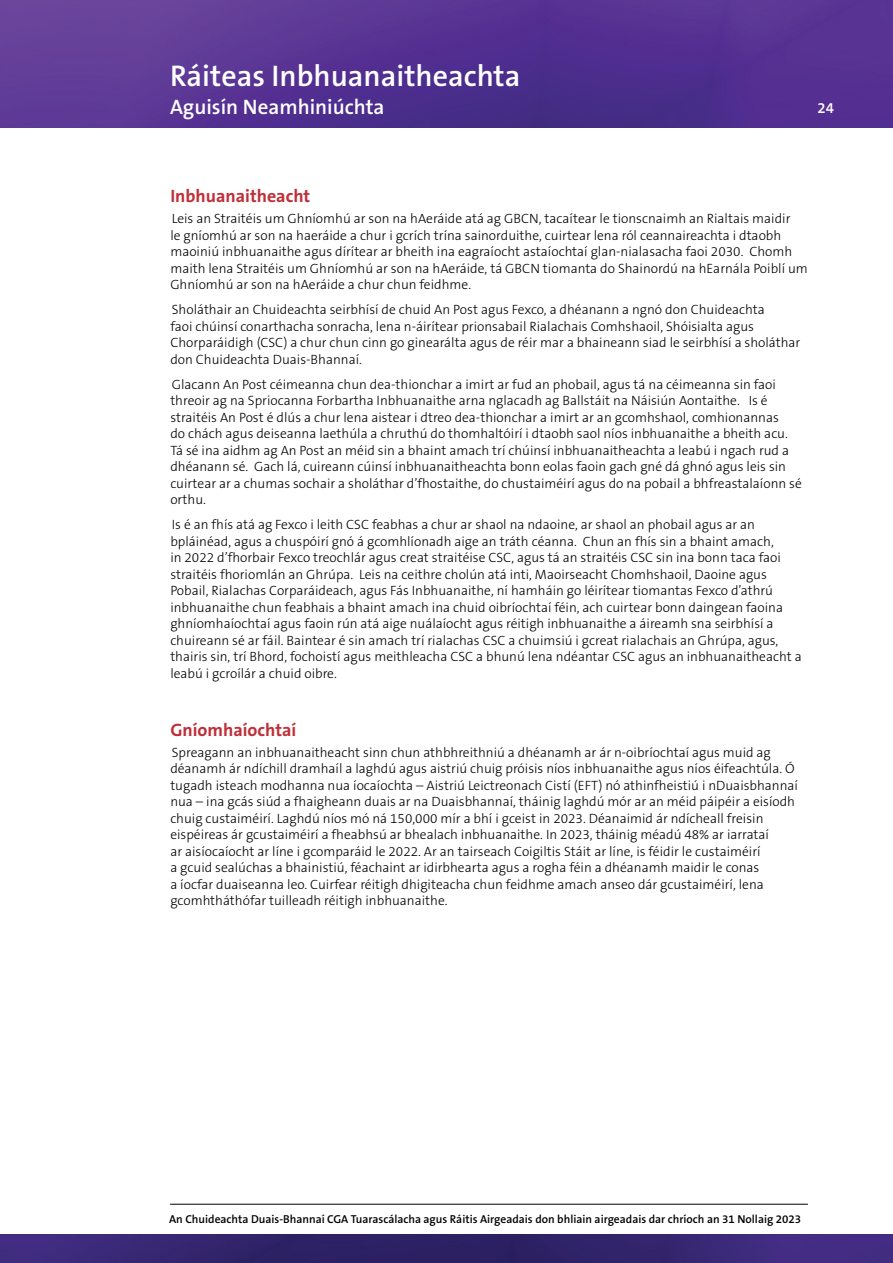
<style>
.page{position:relative;width:893px;height:1263px;background:#fff}
.page>*{position:absolute;margin:0;border:0;box-sizing:border-box;transform-origin:0 0}
.t1{font:600 30px "The Sans B6";color:#fff}
.t2{font:600 21px "The Sans B6";color:#fff}
.t3{font:700 18px "The Sans B7";color:#c02f38}
.t4{font:600 15px "The Sans B6";color:#fff}
.t5{font:300 13.5px/16.5px "The Sans B3";color:#000}
.t6{font:600 11.55px "The Sans B6";color:#000}
</style>
<div class="page">
<img style="left:0;top:1235px;width:893px;height:28px">
<img style="left:0;top:0;width:893px;height:128px">
<hr style="left:170px;top:1204px;width:638px;height:1px;background:#000">
<h1 class="t1" style="left:170px;top:60px;width:352px">Ráiteas Inbhuanaitheachta</h1>
<h2 class="t2" style="left:170px;top:96px;width:216px">Aguisín Neamhiniúchta</h2>
<p class="t4" style="left:817px;top:100px;width:18px">24</p>
<h3 class="t3" style="left:170px;top:187px;width:141px">Inbhuanaitheacht</h3>
<p class="t5" style="left:170px;top:211px;width:639px">Leis an Straitéis um Ghníomhú ar son na hAeráide atá ag GBCN, tacaítear le tionscnaimh an Rialtais maidir<br>le gníomhú ar son na haeráide a chur i gcrích trína sainorduithe, cuirtear lena ról ceannaireachta i dtaobh maoiniú inbhuanaithe agus dírítear ar bheith ina eagraíocht astaíochtaí glan-nialasacha faoi 2030. Chomh maith lena Straitéis um Ghníomhú ar son na hAeráide, tá GBCN tiomanta do Shainordú na hEarnála Poiblí um Ghníomhú ar son na hAeráide a chur chun feidhme.</p>
<p class="t5" style="left:170px;top:302px;width:631px">Sholáthair an Chuideachta seirbhísí de chuid An Post agus Fexco, a dhéanann a ngnó don Chuideachta<br>faoi chúinsí conarthacha sonracha, lena n-áirítear prionsabail Rialachais Comhshaoil, Shóisialta agus Chorparáidigh (CSC) a chur chun cinn go ginearálta agus de réir mar a bhaineann siad le seirbhísí a sholáthar don Chuideachta Duais-Bhannaí.</p>
<p class="t5" style="left:170px;top:376px;width:633px">Glacann An Post céimeanna chun dea-thionchar a imirt ar fud an phobail, agus tá na céimeanna sin faoi threoir ag na Spriocanna Forbartha Inbhuanaithe arna nglacadh ag Ballstáit na Náisiún Aontaithe. Is é straitéis An Post é dlús a chur lena aistear i dtreo dea-thionchar a imirt ar an gcomhshaol, comhionannas<br>do chách agus deiseanna laethúla a chruthú do thomhaltóirí i dtaobh saol níos inbhuanaithe a bheith acu.<br>Tá sé ina aidhm ag An Post an méid sin a bhaint amach trí chúinsí inbhuanaitheachta a leabú i ngach rud a dhéanann sé. Gach lá, cuireann cúinsí inbhuanaitheachta bonn eolas faoin gach gné dá ghnó agus leis sin cuirtear ar a chumas sochair a sholáthar d’fhostaithe, do chustaiméirí agus do na pobail a bhfreastalaíonn sé orthu.</p>
<p class="t5" style="left:170px;top:517px;width:633px">Is é an fhís atá ag Fexco i leith CSC feabhas a chur ar shaol na ndaoine, ar shaol an phobail agus ar an bpláinéad, agus a chuspóirí gnó á gcomhlíonadh aige an tráth céanna. Chun an fhís sin a bhaint amach,<br>in 2022 d’fhorbair Fexco treochlár agus creat straitéise CSC, agus tá an straitéis CSC sin ina bonn taca faoi straitéis fhoriomlán an Ghrúpa. Leis na ceithre cholún atá inti, Maoirseacht Chomhshaoil, Daoine agus Pobail, Rialachas Corparáideach, agus Fás Inbhuanaithe, ní hamháin go léirítear tiomantas Fexco d’athrú inbhuanaithe chun feabhais a bhaint amach ina chuid oibríochtaí féin, ach cuirtear bonn daingean faoina ghníomhaíochtaí agus faoin rún atá aige nuálaíocht agus réitigh inbhuanaithe a áireamh sna seirbhísí a chuireann sé ar fáil. Baintear é sin amach trí rialachas CSC a chuimsiú i gcreat rialachais an Ghrúpa, agus, thairis sin, trí Bhord, fochoistí agus meithleacha CSC a bhunú lena ndéantar CSC agus an inbhuanaitheacht a leabú i gcroílár a chuid oibre.</p>
<h3 class="t3" style="left:170px;top:721px;width:127px">Gníomhaíochtaí</h3>
<p class="t5" style="left:170px;top:745px;width:629px">Spreagann an inbhuanaitheacht sinn chun athbhreithniú a dhéanamh ar ár n-oibríochtaí agus muid ag déanamh ár ndíchill dramhaíl a laghdú agus aistriú chuig próisis níos inbhuanaithe agus níos éifeachtúla. Ó tugadh isteach modhanna nua íocaíochta – Aistriú Leictreonach Cistí (EFT) nó athinfheistiú i nDuaisbhannaí nua – ina gcás siúd a fhaigheann duais ar na Duaisbhannaí, tháinig laghdú mór ar an méid páipéir a eisíodh chuig custaiméirí. Laghdú níos mó ná 150,000 mír a bhí i gceist in 2023. Déanaimid ár ndícheall freisin eispéireas ár gcustaiméirí a fheabhsú ar bhealach inbhuanaithe. In 2023, tháinig méadú 48% ar iarrataí<br>ar aisíocaíocht ar líne i gcomparáid le 2022. Ar an tairseach Coigiltis Stáit ar líne, is féidir le custaiméirí<br>a gcuid sealúchas a bhainistiú, féachaint ar idirbhearta agus a rogha féin a dhéanamh maidir le conas<br>a íocfar duaiseanna leo. Cuirfear réitigh dhigiteacha chun feidhme amach anseo dár gcustaiméirí, lena gcomhtháthófar tuilleadh réitigh inbhuanaithe.</p>
<p class="t6" style="left:169px;top:1213px;width:634px">An Chuideachta Duais-Bhannaí CGA Tuarascálacha agus Ráitis Airgeadais don bhliain airgeadais dar chríoch an 31 Nollaig 2023</p>
</div>
